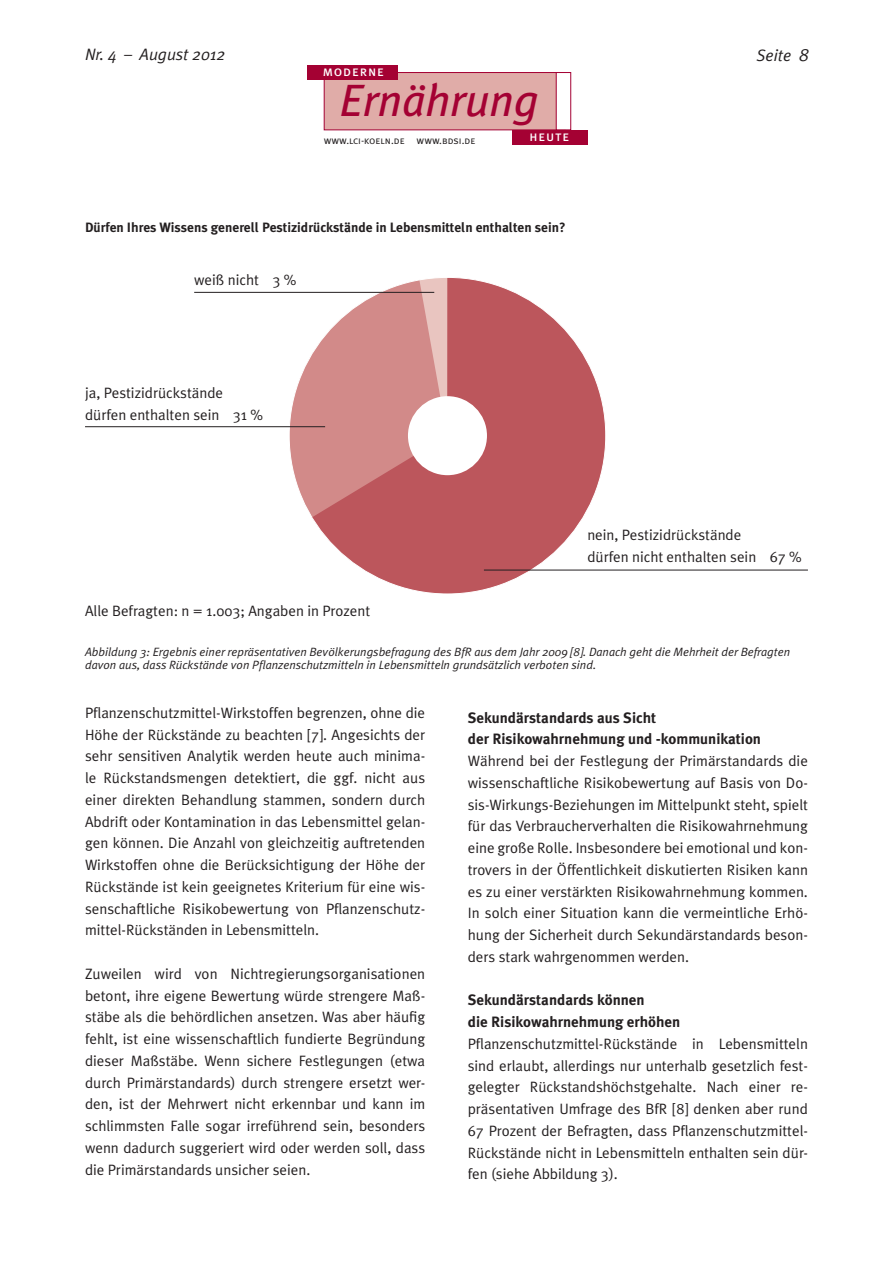
<style>
.page{position:relative;width:893px;height:1263px;background:#fff}
.page>*{position:absolute;margin:0;border:0;box-sizing:border-box;transform-origin:0 0}
.t1{font:italic 45.3px "Meta Plus";color:#a40133}
.t2{font:italic 16.5px "Meta Plus Normal";color:#231f20}
.t3{font:15px/21.8px "Meta Plus Normal";color:#231f20;text-align:justify}
.t4{font:700 15px/21.8px "Meta Plus";color:#231f20}
.t5{font:14.25px "Meta Plus Book Caps";letter-spacing:.055em;color:#fff}
.t6{font:700 13.5px "Meta Plus";color:#231f20}
.t7{font:italic 12px/13.5px "Meta Plus Normal";color:#231f20}
.t8{font:10.5px "Meta Plus Normal Caps";color:#231f20}
.s1{font-size:18px}
</style>
<div class="page">
<div style="left:512px;top:130px;width:75px;height:15px;background:#a40133"></div>
<div style="left:324px;top:72px;width:241px;height:58px;background:#e0aca8;border:1px solid #a40133"></div>
<div style="left:556px;top:72px;width:15px;height:58px;background:#fff"></div>
<div style="left:308px;top:65px;width:90px;height:15px;background:#a40133"></div>
<svg style="left:289px;top:279px;width:317px;height:315px;fill:#bc565c"></svg>
<hr style="left:194px;top:292px;width:240px;height:1px;background:#231f20">
<hr style="left:85px;top:426px;width:240px;height:1px;background:#231f20">
<hr style="left:484px;top:570px;width:324px;height:1px;background:#231f20">
<div style="left:408px;top:396px;width:79px;height:79px;background:#fff;border-radius:50%"></div>
<p class="t2" style="left:85px;top:45px;width:142px">Nr. 4 – August 2012</p>
<p class="t5" style="left:323px;top:63px;width:63px">moderne</p>
<h1 class="t1" style="left:339px;top:74px;width:201px">Ernährung</h1>
<p class="t8" style="left:324px;top:135px;width:153px">www.lci-koeln.de www.bdsi.de</p>
<p class="t5" style="left:530px;top:128px;width:41px">heute</p>
<p class="t6" style="left:85px;top:219px;width:482px">Dürfen Ihres Wissens generell Pestizidrückstände in Lebensmitteln enthalten sein?</p>
<p class="t3" style="left:194px;top:268px;width:104px">weiß nicht 3 %</p>
<p class="t3" style="left:85px;top:382px;width:179px">ja, Pestizidrückstände dürfen enthalten sein 31 %</p>
<p class="t2" style="left:756px;top:46px;width:54px">Seite <span class="s1">8</span></p>
<p class="t3" style="left:85px;top:600px;width:287px">Alle Befragten: n = 1.003; Angaben in Prozent</p>
<p class="t3" style="left:587px;top:524px;width:216px">nein, Pestizidrückstände<br>dürfen nicht enthalten sein 67 %</p>
<p class="t7" style="left:85px;top:645px;width:707px">Abbildung 3: Ergebnis einer repräsentativen Bevölkerungsbefragung des BfR aus dem Jahr 2009 [8]. Danach geht die Mehrheit der Befragten davon aus, dass Rückstände von Pflanzenschutzmitteln in Lebensmitteln grundsätzlich verboten sind.</p>
<p class="t3" style="left:85px;top:701px;width:342px">Pflanzenschutzmittel-Wirkstoffen begrenzen, ohne die Höhe der Rückstände zu beachten [7]. Angesichts der sehr sensitiven Analytik werden heute auch minima&shy;le Rückstandsmengen detektiert, die ggf. nicht aus einer direkten Behandlung stammen, sondern durch Abdrift oder Kontamination in das Lebensmittel gelan&shy;gen können. Die Anzahl von gleichzeitig auftretenden Wirkstoffen ohne die Berücksichtigung der Höhe der Rückstände ist kein geeignetes Kriterium für eine wis&shy;senschaftliche Risikobewertung von Pflanzenschutz&shy;mittel-Rückständen in Lebensmitteln.</p>
<p class="t3" style="left:85px;top:962px;width:342px">Zuweilen wird von Nichtregierungsorganisationen betont, ihre eigene Bewertung würde strengere Maß&shy;stäbe als die behördlichen ansetzen. Was aber häufig fehlt, ist eine wissenschaftlich fundierte Begründung dieser Maßstäbe. Wenn sichere Festlegungen (etwa durch Primärstandards) durch strengere ersetzt wer&shy;den, ist der Mehrwert nicht erkennbar und kann im schlimmsten Falle sogar irreführend sein, besonders wenn dadurch suggeriert wird oder werden soll, dass die Primärstandards unsicher seien.</p>
<p class="t4" style="left:468px;top:706px;width:295px">Sekundärstandards aus Sicht<br>der Risikowahrnehmung und -kommunikation</p>
<p class="t3" style="left:468px;top:750px;width:342px">Während bei der Festlegung der Primärstandards die wissenschaftliche Risikobewertung auf Basis von Do&shy;sis-Wirkungs-Beziehungen im Mittelpunkt steht, spielt für das Verbraucherverhalten die Risikowahrnehmung eine große Rolle. Insbesondere bei emotional und kon&shy;trovers in der Öffentlichkeit diskutierten Risiken kann es zu einer verstärkten Risikowahrnehmung kommen.<br>In solch einer Situation kann die vermeintliche Erhö&shy;hung der Sicherheit durch Sekundärstandards beson&shy;ders stark wahrgenommen werden.</p>
<p class="t4" style="left:468px;top:989px;width:214px">Sekundärstandards können<br>die Risikowahrnehmung erhöhen</p>
<p class="t3" style="left:468px;top:1032px;width:342px">Pflanzenschutzmittel-Rückstände in Lebensmitteln sind erlaubt, allerdings nur unterhalb gesetzlich fest&shy;gelegter Rückstandshöchstgehalte. Nach einer re&shy;präsentativen Umfrage des BfR [8] denken aber rund 67 Prozent der Befragten, dass Pflanzenschutzmittel-Rückstände nicht in Lebensmitteln enthalten sein dür&shy;fen (siehe Abbildung 3).</p>
</div>
